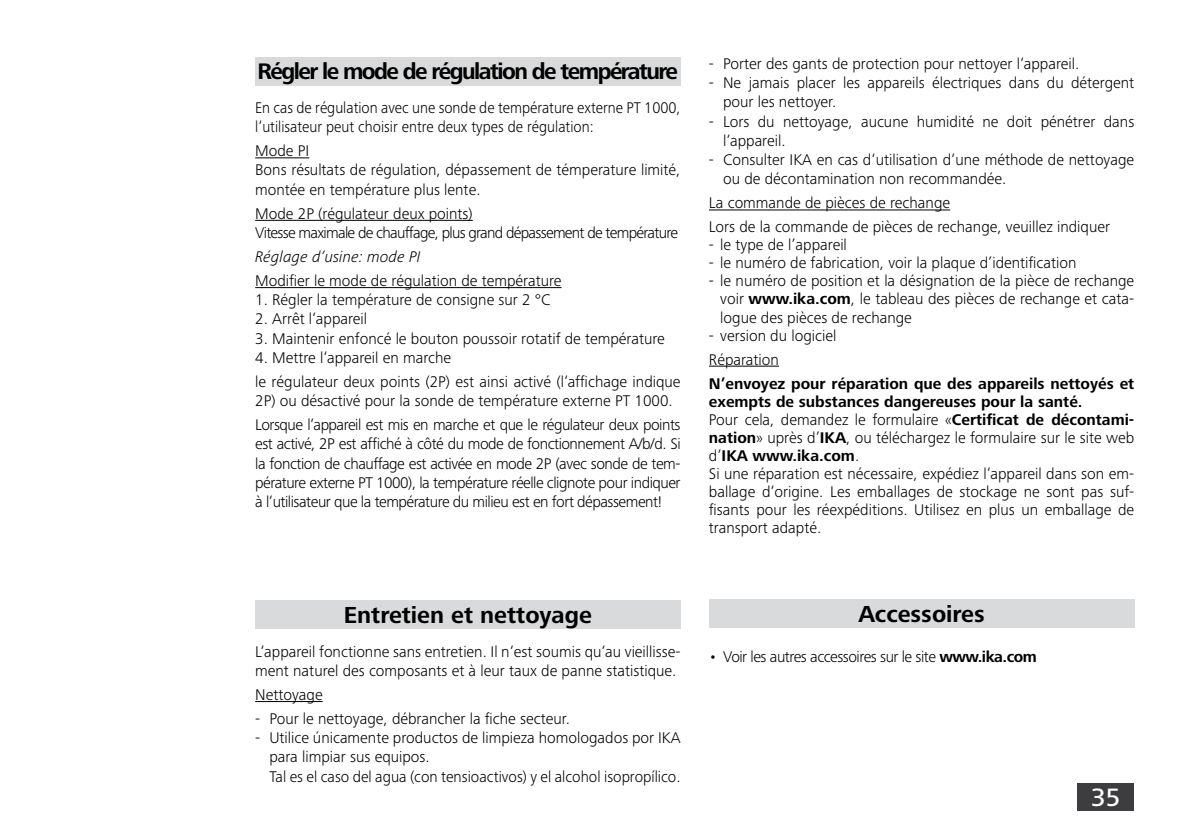
<style>
.page{position:relative;width:1191px;height:840px;background:#fff}
.page>*{position:absolute;margin:0;border:0;box-sizing:border-box;transform-origin:0 0}
.t1{font:500 26px "Frutiger Next IKA";color:#fff}
.t2{font:700 24px "Frutiger Next IKA";color:#000}
.t3{font:700 23.2px "Frutiger Next IKA";letter-spacing:-.065em;color:#000}
.t4{font:300 16px/19.2px "Frutiger Next IKA";color:#000}
.t5{font:300 16px/24px "Frutiger Next IKA";letter-spacing:-.03em;color:#000}
.t6{font:300 16px/19.2px "Frutiger Next IKA";color:#000;scale:.95 1}
.t7{font:300 16px/19.2px "Frutiger Next IKA";letter-spacing:-.045em;color:#000}
.t8{font:italic 300 16px "Frutiger Next IKA";color:#000}
.s1{font-weight:700}
</style>
<div class="page">
<div style="left:1077px;top:782px;width:57px;height:28px;background:#3d3d3f"></div>
<div style="left:255px;top:57px;width:425px;height:28px;background:#d9dadb"></div>
<hr style="left:255px;top:157px;width:54px;height:1px;background:#000">
<hr style="left:255px;top:220px;width:218px;height:1px;background:#000">
<hr style="left:255px;top:287px;width:306px;height:1px;background:#000">
<div style="left:255px;top:599px;width:425px;height:29px;background:#d9dadb"></div>
<hr style="left:255px;top:700px;width:68px;height:1px;background:#000">
<hr style="left:709px;top:209px;width:241px;height:1px;background:#000">
<hr style="left:709px;top:365px;width:70px;height:1px;background:#000">
<div style="left:709px;top:598px;width:425px;height:29px;background:#d9dadb"></div>
<h3 class="t3" style="left:257px;top:59px;width:422px">Régler le mode de régulation de température</h3>
<p class="t6" style="left:255px;top:98px;width:449px">En cas de régulation avec une sonde de température externe PT 1000, l‘utilisateur peut choisir entre deux types de régulation:</p>
<p class="t4" style="left:255px;top:141px;width:427px">Mode PI<br>Bons résultats de régulation, dépassement de témperature limité, montée en température plus lente.</p>
<p class="t7" style="left:255px;top:203px;width:424px">Mode 2P (régulateur deux points)<br>Vitesse maximale de chauffage, plus grand dépassement de température</p>
<p class="t8" style="left:255px;top:248px;width:167px">Réglage d‘usine: mode PI</p>
<p class="t4" style="left:255px;top:271px;width:308px">Modifier le mode de régulation de température</p>
<p class="t4" style="left:255px;top:290px;width:297px">1. Régler la température de consigne sur 2 °C</p>
<p class="t4" style="left:255px;top:309px;width:113px">2. Arrêt l‘appareil</p>
<p class="t4" style="left:255px;top:328px;width:411px">3. Maintenir enfoncé le bouton poussoir rotatif de température</p>
<p class="t4" style="left:255px;top:345px;width:427px;line-height:24px">4. Mettre l‘appareil en marche<br>le régulateur deux points (2P) est ainsi activé (l‘affichage indique</p>
<p class="t5" style="left:255px;top:388px;width:427px">2P) ou désactivé pour la sonde de température externe PT 1000.<br>Lorsque l‘appareil est mis en marche et que le régulateur deux points</p>
<p class="t4" style="left:255px;top:434px;width:427px;text-align:justify">est activé, 2P est affiché à côté du mode de fonctionnement A/b/d. Si la fonction de chauffage est activée en mode 2P (avec sonde de tem&shy;pérature externe PT 1000), la température réelle clignote pour indiquer à l‘utilisateur que la température du milieu est en fort dépassement!</p>
<h2 class="t2" style="left:344px;top:601px;width:250px">Entretien et nettoyage</h2>
<p class="t4" style="left:255px;top:641px;width:427px">L‘appareil fonctionne sans entretien. Il n‘est soumis qu‘au vieillisse&shy;ment naturel des composants et à leur taux de panne statistique.</p>
<p class="t4" style="left:255px;top:684px;width:69px">Nettoyage</p>
<p class="t4" style="left:255px;top:708px;width:316px">- Pour le nettoyage, débrancher la fiche secteur.</p>
<p class="t4" style="left:269px;top:727px;width:413px;text-indent:-14px">- Utilice únicamente productos de limpieza homologados por IKA para limpiar sus equipos.<br>Tal es el caso del agua (con tensioactivos) y el alcohol isopropílico.</p>
<p class="t4" style="left:709px;top:54px;width:372px">- Porter des gants de protection pour nettoyer l‘appareil.</p>
<p class="t4" style="left:723px;top:73px;width:413px;text-indent:-14px">- Ne jamais placer les appareils électriques dans du détergent pour les nettoyer.</p>
<p class="t4" style="left:723px;top:112px;width:413px;text-indent:-14px">- Lors du nettoyage, aucune humidité ne doit pénétrer dans l‘appareil.</p>
<p class="t4" style="left:723px;top:150px;width:413px;text-indent:-14px">- Consulter IKA en cas d‘utilisation d‘une méthode de nettoyage ou de décontamination non recommandée.</p>
<p class="t4" style="left:709px;top:191px;width:403px;line-height:24px">La commande de pièces de rechange<br>Lors de la commande de pièces de rechange, veuillez indiquer</p>
<p class="t4" style="left:709px;top:235px;width:139px">- le type de l’appareil</p>
<p class="t4" style="left:709px;top:253px;width:369px">- le numéro de fabrication, voir la plaque d’identification</p>
<p class="t4" style="left:720px;top:272px;width:415px;line-height:18px;text-align:justify;text-indent:-11px">- le numéro de position et la désignation de la pièce de rechange voir <span class="s1">www.ika.com</span>, le tableau des pièces de rechange et cata&shy;logue des pièces de rechange</p>
<p class="t4" style="left:709px;top:323px;width:129px;line-height:24px">- version du logiciel<br>Réparation</p>
<p class="t4" style="left:709px;top:374px;width:427px;line-height:18px"><span class="s1">N’envoyez pour réparation que des appareils nettoyés et exempts de substances dangereuses pour la santé.<br></span>Pour cela, demandez le formulaire «<span class="s1">Certificat de décontami&shy;nation</span>» uprès d’<span class="s1">IKA</span>, ou téléchargez le formulaire sur le site web d’<span class="s1">IKA www.ika.com</span>.<br>Si une réparation est nécessaire, expédiez l‘appareil dans son em&shy;ballage d‘origine. Les emballages de stockage ne sont pas suf&shy;fisants pour les réexpéditions. Utilisez en plus un emballage de transport adapté.</p>
<h2 class="t2" style="left:858px;top:600px;width:128px">Accessoires</h2>
<p class="t5" style="left:709px;top:644px;width:329px">• Voir les autres accessoires sur le site <span class="s1">www.ika.com</span></p>
<h1 class="t1" style="left:1091px;top:786px;width:31px">35</h1>
</div>
